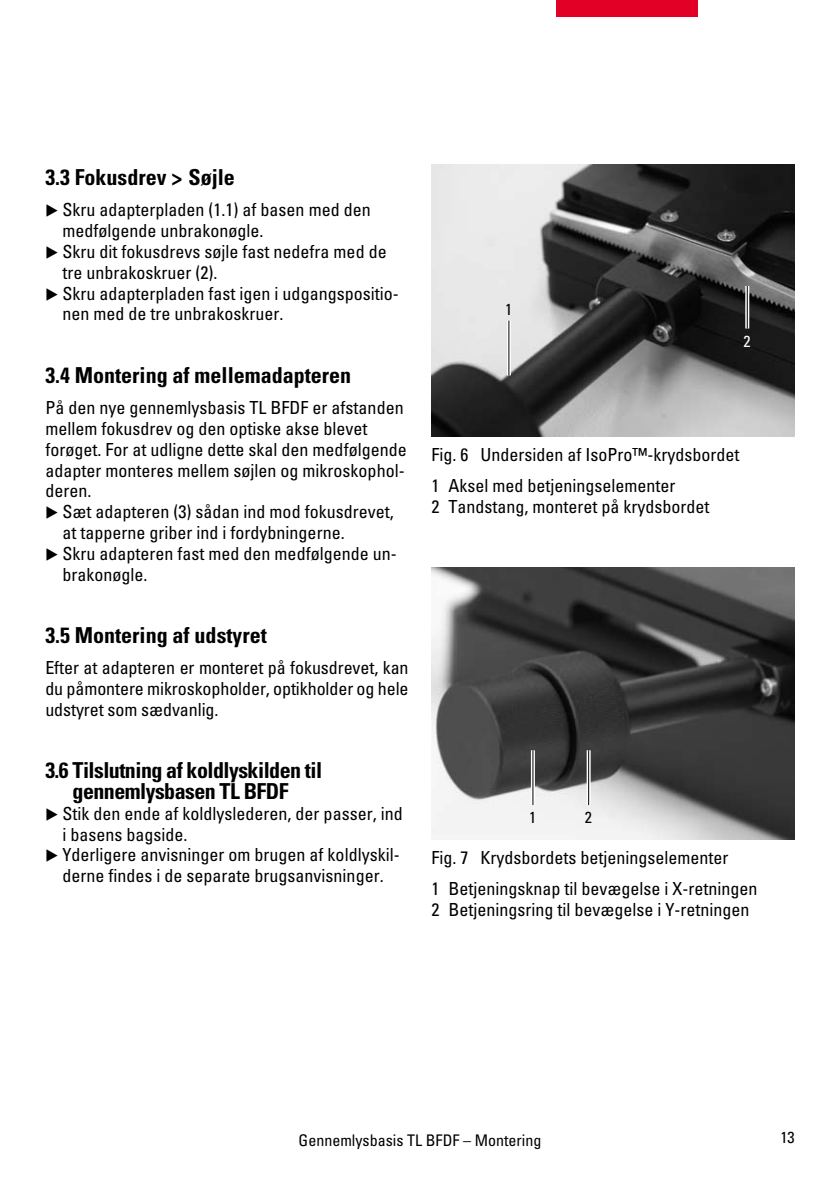
<style>
.page{position:relative;width:840px;height:1191px;background:#fff}
.page>*{position:absolute;margin:0;border:0;box-sizing:border-box;transform-origin:0 0}
.t1{font:700 condensed 22px "Univers LT Std";color:#000}
.t2{font:700 condensed 22px/20.8px "Univers LT Std";letter-spacing:-.025em;color:#000;text-align:center}
.t3{font:condensed 18px/20.8px "Univers LT Std";color:#000}
.t4{font:condensed 16px "Univers LT Std";color:#000}
.t5{font:condensed 16px "Univers LT Std";color:#fff}
.s1{font-family:"European Pi Three";font-stretch:normal;font-size:16px}
</style>
<div class="page">
<img style="left:431px;top:164px;width:363px;height:273px">
<svg style="left:506px;top:321px;width:4px;height:54px"></svg>
<hr style="left:508px;top:321px;width:1px;height:54px;background:#000">
<svg style="left:744px;top:286px;width:4px;height:42px"></svg>
<hr style="left:746px;top:286px;width:1px;height:42px;background:#000">
<img style="left:431px;top:567px;width:363px;height:272px">
<svg style="left:530px;top:750px;width:4px;height:55px"></svg>
<hr style="left:532px;top:750px;width:1px;height:55px;background:#000">
<svg style="left:586px;top:750px;width:4px;height:55px"></svg>
<hr style="left:588px;top:750px;width:1px;height:55px;background:#000">
<div style="left:556px;top:0;width:141px;height:17px;background:#e20026"></div>
<p class="t1" style="left:45px;top:164px;width:191px">3.3 Fokusdrev &gt; Søjle</p>
<p class="t3" style="left:45px;top:199px;width:326px"><span class="s1">E</span> Skru adapterpladen (1.1) af basen med den</p>
<p class="t3" style="left:62px;top:220px;width:200px">medfølgende unbrakonøgle.</p>
<p class="t3" style="left:45px;top:241px;width:342px"><span class="s1">E</span> Skru dit fokusdrevs søjle fast nedefra med de</p>
<p class="t3" style="left:62px;top:262px;width:154px">tre unbrakoskruer (2).</p>
<p class="t3" style="left:45px;top:282px;width:354px"><span class="s1">E</span> Skru adapterpladen fast igen i udgangspositio-</p>
<p class="t3" style="left:62px;top:303px;width:220px">nen med de tre unbrakoskruer.</p>
<p class="t1" style="left:45px;top:361px;width:307px">3.4 Montering af mellemadapteren</p>
<p class="t3" style="left:45px;top:397px;width:359px">På den nye gennemlysbasis TL BFDF er afstanden</p>
<p class="t3" style="left:45px;top:418px;width:323px">mellem fokusdrev og den optiske akse blevet</p>
<p class="t3" style="left:45px;top:439px;width:362px">forøget. For at udligne dette skal den medfølgende</p>
<p class="t3" style="left:45px;top:459px;width:360px">adapter monteres mellem søjlen og mikroskophol-</p>
<p class="t3" style="left:45px;top:480px;width:45px">deren.</p>
<p class="t3" style="left:45px;top:501px;width:349px"><span class="s1">E</span> Sæt adapteren (3) sådan ind mod fokusdrevet,</p>
<p class="t3" style="left:62px;top:522px;width:281px">at tapperne griber ind i fordybningerne.</p>
<p class="t3" style="left:45px;top:542px;width:352px"><span class="s1">E</span> Skru adapteren fast med den medfølgende un-</p>
<p class="t3" style="left:62px;top:563px;width:84px">brakonøgle.</p>
<p class="t1" style="left:45px;top:621px;width:223px">3.5 Montering af udstyret</p>
<p class="t3" style="left:45px;top:657px;width:364px;text-align:justify">Efter at adapteren er monteret på fokusdrevet, kan du påmontere mikroskopholder, optikholder og hele udstyret som sædvanlig.</p>
<p class="t2" style="left:45px;top:760px;width:278px">3.6 Tilslutning af koldlyskilden til gennemlysbasen TL BFDF</p>
<p class="t3" style="left:45px;top:802px;width:358px"><span class="s1">E</span> Stik den ende af koldlyslederen, der passer, ind</p>
<p class="t3" style="left:62px;top:823px;width:124px">i basens bagside.</p>
<p class="t3" style="left:45px;top:844px;width:355px"><span class="s1">E</span> Yderligere anvisninger om brugen af koldlyskil-</p>
<p class="t3" style="left:62px;top:865px;width:320px">derne findes i de separate brugsanvisninger.</p>
<p class="t4" style="left:505px;top:299px;width:9px">1</p>
<p class="t5" style="left:743px;top:331px;width:9px">2</p>
<p class="t3" style="left:431px;top:439px;width:309px;line-height:31.2px">Fig. 6 Undersiden af IsoPro™-krydsbordet<br>1 Aksel med betjeningselementer</p>
<p class="t3" style="left:431px;top:496px;width:279px">2 Tandstang, monteret på krydsbordet</p>
<p class="t4" style="left:584px;top:807px;width:9px">2</p>
<p class="t4" style="left:529px;top:807px;width:9px">1</p>
<p class="t3" style="left:431px;top:841px;width:327px;line-height:31.2px">Fig. 7 Krydsbordets betjeningselementer<br>1 Betjeningsknap til bevægelse i X-retningen</p>
<p class="t3" style="left:431px;top:898px;width:319px">2 Betjeningsring til bevægelse i Y-retningen</p>
<p class="t4" style="left:298px;top:1129px;width:244px">Gennemlysbasis TL BFDF – Montering</p>
<p class="t4" style="left:779px;top:1126px;width:15px">13</p>
</div>
